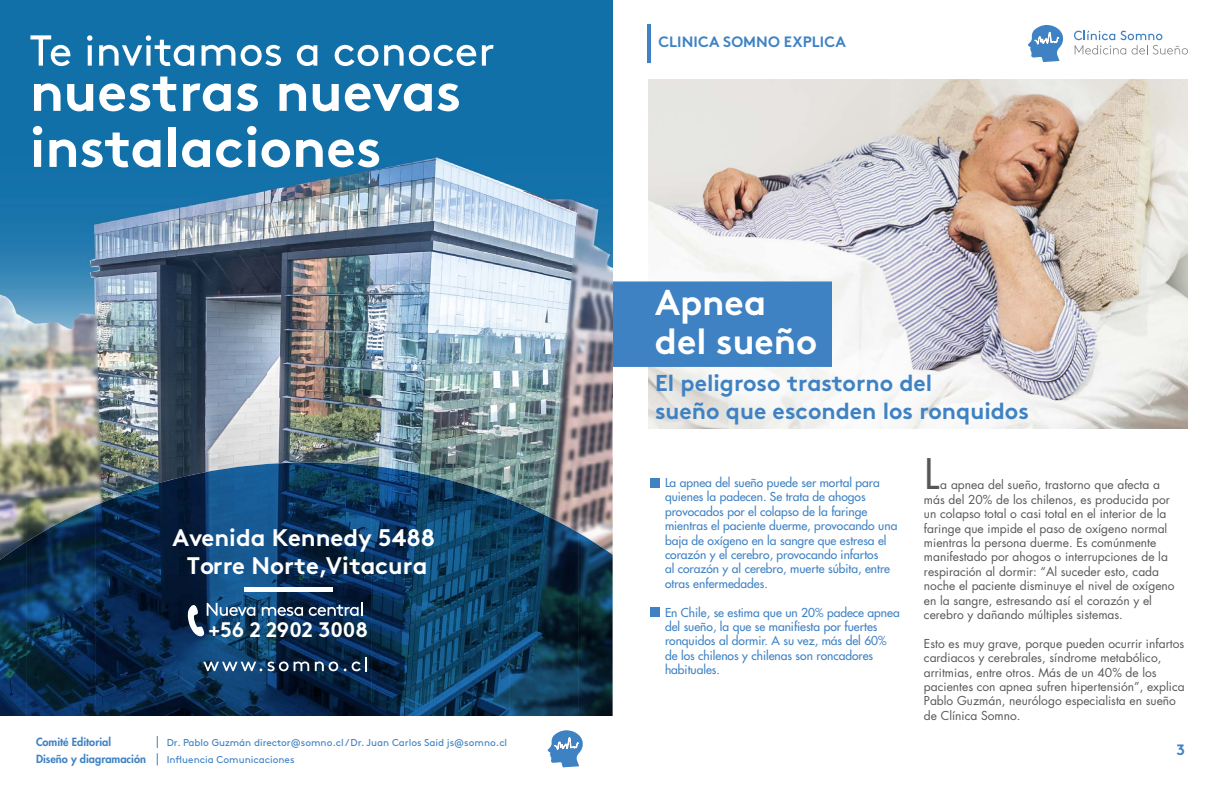
<style>
.page{position:relative;width:1224px;height:792px;background:#fff}
.page>*{position:absolute;margin:0;border:0;box-sizing:border-box;transform-origin:0 0}
.t1{font:41px "Futura Std";color:#575756}
.t2{font:700 36px/39px "Brown";color:#fff}
.t3{font:700 24px/28.1px "Brown";color:#fff;text-align:center}
.t4{font:700 23px/27.6px "Brown";color:#3f82c4}
.t5{font:700 21px "Brown";color:#fff}
.t6{font:700 15px "Brown";letter-spacing:.005em;color:#3f82c4}
.t7{font:15px "Brown Bold Alt";color:#3f82c4}
.t8{font:12px/14.4px "Futura Std";color:#575756}
.t9{font:500 12px/14.4px "Futura Std";color:#3f82c4}
.t10{font:800 11px/17.3px "Futura Std";color:#3f82c4}
.t11{font:10px/17.3px "Brown";color:#3f82c4}
</style>
<div class="page">
<svg style="left:1074px;top:31px;width:114px;height:24px"></svg>
<svg style="left:1028px;top:25px;width:35px;height:37px"></svg>
<img style="left:648px;top:80px;width:540px;height:349px">
<hr style="left:647px;top:24px;width:4px;height:39px;background:#3f82c4">
<div style="left:650px;top:478px;width:10px;height:10px;background:#3f82c4"></div>
<div style="left:650px;top:607px;width:10px;height:10px;background:#3f82c4"></div>
<div style="left:612px;top:281px;width:220px;height:86px;background:#3f82c4"></div>
<img style="left:0;top:0;width:613px;height:397px">
<img style="left:0;top:397px;width:26px;height:145px">
<img style="left:26px;top:397px;width:276px;height:101px">
<img style="left:302px;top:397px;width:311px;height:67px">
<img style="left:372px;top:464px;width:241px;height:34px">
<img style="left:26px;top:498px;width:69px;height:7px">
<img style="left:510px;top:498px;width:103px;height:34px">
<img style="left:579px;top:532px;width:34px;height:1px">
<img style="left:95px;top:462px;width:277px;height:254px">
<img style="left:371px;top:466px;width:139px;height:250px">
<img style="left:26px;top:505px;width:70px;height:211px">
<img style="left:509px;top:499px;width:70px;height:217px">
<img style="left:0;top:542px;width:27px;height:174px">
<img style="left:578px;top:533px;width:35px;height:183px">
<svg style="left:30px;top:35px;width:40px;height:31px"></svg>
<svg style="left:87px;top:35px;width:5px;height:31px"></svg>
<svg style="left:99px;top:35px;width:95px;height:31px"></svg>
<svg style="left:202px;top:45px;width:33px;height:21px"></svg>
<svg style="left:241px;top:45px;width:40px;height:21px"></svg>
<svg style="left:297px;top:45px;width:20px;height:21px"></svg>
<svg style="left:335px;top:45px;width:141px;height:21px"></svg>
<svg style="left:482px;top:45px;width:12px;height:21px"></svg>
<svg style="left:34px;top:83px;width:27px;height:28px"></svg>
<svg style="left:67px;top:84px;width:26px;height:27px"></svg>
<svg style="left:99px;top:77px;width:77px;height:34px"></svg>
<svg style="left:183px;top:83px;width:75px;height:28px"></svg>
<svg style="left:279px;top:83px;width:27px;height:28px"></svg>
<svg style="left:313px;top:84px;width:26px;height:27px"></svg>
<svg style="left:345px;top:83px;width:114px;height:28px"></svg>
<svg style="left:33px;top:126px;width:9px;height:41px"></svg>
<svg style="left:49px;top:133px;width:111px;height:34px"></svg>
<div style="left:169px;top:128px;width:7px;height:39px;background:#fff"></div>
<svg style="left:182px;top:139px;width:28px;height:28px"></svg>
<svg style="left:216px;top:126px;width:74px;height:41px"></svg>
<svg style="left:296px;top:139px;width:83px;height:28px"></svg>
<hr style="left:244px;top:587px;width:89px;height:4px;background:#fff">
<svg style="left:188px;top:603px;width:67px;height:33px;background:#3e6384"></svg>
<svg style="left:262px;top:607px;width:41px;height:9px"></svg>
<svg style="left:309px;top:603px;width:54px;height:13px"></svg>
<svg style="left:203px;top:662px;width:106px;height:9px"></svg>
<svg style="left:315px;top:662px;width:23px;height:9px"></svg>
<svg style="left:344px;top:657px;width:23px;height:14px"></svg>
<svg style="left:548px;top:730px;width:35px;height:37px"></svg>
<svg style="left:157px;top:736px;width:1px;height:29px"></svg>
<h3 class="t3" style="left:173px;top:521px;width:264px">Avenida Kennedy 5488<br>Torre Norte,Vitacura</h3>
<h3 class="t5" style="left:209px;top:613px;width:161px">+56 2 2902 3008</h3>
<p class="t10" style="left:36px;top:733px;width:112px">Comité Editorial<br>Diseño y diagramación</p>
<p class="t11" style="left:167px;top:733px;width:342px">Dr. Pablo Guzmán director@somno.cl / Dr. Juan Carlos Said js@somno.cl<br>Influencia Comunicaciones</p>
<p class="t7" style="left:38px;top:744px;width:10px">2</p>
<p class="t6" style="left:658px;top:30px;width:189px">CLINICA SOMNO EXPLICA</p>
<h2 class="t2" style="left:655px;top:279px;width:164px">Apnea del sueño</h2>
<h3 class="t4" style="left:655px;top:367px;width:375px">El peligroso trastorno del<br>sueño que esconden los ronquidos</h3>
<p class="t9" style="left:665px;top:475px;width:234px">La apnea del sueño puede ser mortal para quienes la padecen. Se trata de ahogos provocados por el colapso de la faringe mientras el paciente duerme, provocando una baja de oxígeno en la sangre que estresa el corazón y el cerebro, provocando infartos<br>al corazón y al cerebro, muerte súbita, entre otras enfermedades.</p>
<p class="t9" style="left:665px;top:605px;width:236px">En Chile, se estima que un 20% padece apnea del sueño, la que se manifiesta por fuertes ronquidos al dormir. A su vez, más del 60% de los chilenos y chilenas son roncadores habituales.</p>
<h1 class="t1" style="left:924px;top:448px;width:17px">L</h1>
<p class="t8" style="left:924px;top:478px;width:252px;text-indent:16px">a apnea del sueño, trastorno que afecta a más del 20% de los chilenos, es producida por un colapso total o casi total en el interior de la faringe que impide el paso de oxígeno normal mientras la persona duerme. Es comúnmente manifestado por ahogos o interrupciones de la respiración al dormir: “Al suceder esto, cada noche el paciente disminuye el nivel de oxígeno en la sangre, estresando así el corazón y el cerebro y dañando múltiples sistemas.</p>
<p class="t8" style="left:924px;top:636px;width:262px">Esto es muy grave, porque pueden ocurrir infartos cardiacos y cerebrales, síndrome metabólico, arritmias, entre otros. Más de un 40% de los pacientes con apnea sufren hipertensión”, explica Pablo Guzmán, neurólogo especialista en sueño de Clínica Somno.</p>
<p class="t7" style="left:1176px;top:738px;width:10px">3</p>
</div>
